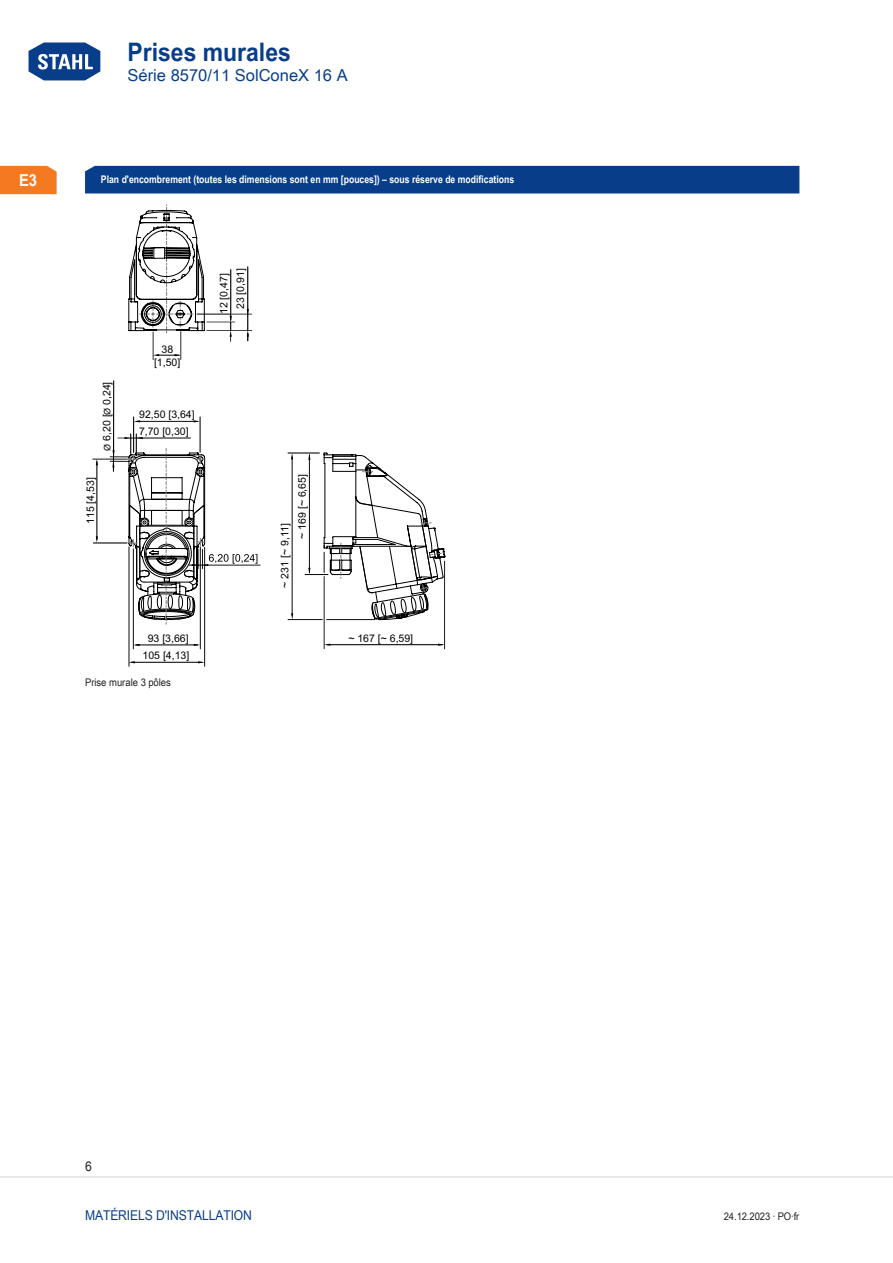
<style>
.page{position:relative;width:893px;height:1263px;background:#fff}
.page>*{position:absolute;margin:0;border:0;box-sizing:border-box;transform-origin:0 0}
.t1{font:700 25.5px "Arial Unicode MS";color:#083e89;scale:.9 1}
.t2{font:16.5px "Arial Unicode MS";color:#083e89}
.t3{font:700 16.5px "Arial Unicode MS";color:#fff;scale:.9 1}
.t4{font:13.5px "Arial Unicode MS";letter-spacing:-.01em;color:#083e89;scale:.9 1}
.t5{font:13.5px "Arial Unicode MS";color:#231f20;scale:.9 1}
.t6{font:10.5px/17.2px "Arial Unicode MS";color:#000;text-align:center}
.TabHeader1stColumn{font:700 10.5px "Arial Unicode MS";color:#fff;scale:.83 1}
.t7{font:10.5px "Arial Unicode MS";color:#231f20;scale:.9 1}
.t8{font:9px "Arial Unicode MS";color:#000}
.s1{font-weight:400;font-size:31.65px;color:#fff}
</style>
<div class="page">
<svg style="left:28px;top:42px;width:73px;height:39px"></svg>
<hr style="left:0;top:1176px;width:893px;height:2px;background:#e6e7e9">
<div style="left:0;top:166px;width:57px;height:28px;background:#f47921"></div>
<hr style="left:133px;top:417px;width:1px;height:35px;background:#000">
<hr style="left:200px;top:417px;width:1px;height:35px;background:#000">
<hr style="left:136px;top:421px;width:61px;height:1px;background:#000">
<hr style="left:113px;top:381px;width:1px;height:76px;background:#000">
<hr style="left:93px;top:543px;width:34px;height:1px;background:#000">
<hr style="left:97px;top:462px;width:1px;height:77px;background:#000">
<hr style="left:203px;top:565px;width:57px;height:1px;background:#000">
<hr style="left:133px;top:549px;width:1px;height:100px;background:#000">
<hr style="left:200px;top:547px;width:1px;height:102px;background:#000">
<hr style="left:136px;top:645px;width:62px;height:1px;background:#000">
<hr style="left:129px;top:547px;width:1px;height:119px;background:#000">
<hr style="left:204px;top:547px;width:1px;height:119px;background:#000">
<hr style="left:131px;top:662px;width:71px;height:1px;background:#000">
<hr style="left:288px;top:453px;width:31px;height:1px;background:#000">
<hr style="left:292px;top:457px;width:1px;height:159px;background:#000">
<hr style="left:444px;top:561px;width:1px;height:88px;background:#000">
<hr style="left:327px;top:644px;width:115px;height:1px;background:#000">
<svg style="left:133px;top:644px;width:7px;height:2px"></svg>
<svg style="left:194px;top:644px;width:6px;height:2px"></svg>
<hr style="left:93px;top:459px;width:34px;height:1px;background:#000">
<svg style="left:110px;top:434px;width:147px;height:190px"></svg>
<svg style="left:96px;top:459px;width:2px;height:6px"></svg>
<svg style="left:96px;top:536px;width:2px;height:7px"></svg>
<hr style="left:324px;top:576px;width:1px;height:73px;background:#000">
<hr style="left:288px;top:619px;width:34px;height:1px;background:#000">
<svg style="left:305px;top:453px;width:140px;height:167px"></svg>
<svg style="left:291px;top:613px;width:2px;height:7px"></svg>
<svg style="left:128px;top:205px;width:124px;height:155px"></svg>
<hr style="left:197px;top:314px;width:33px;height:1px;background:#000">
<div style="left:85px;top:166px;width:714px;height:27px;background:#083e89"></div>
<h1 class="t1" style="left:26px;top:33px;width:295px"><span class="s1">Home</span> Prises murales</h1>
<h2 class="t2" style="left:128px;top:63px;width:222px">Série 8570/11 SolConeX 16 A</h2>
<h2 class="t3" style="left:19px;top:168px;width:22px">E3</h2>
<p class="TabHeader1stColumn" style="left:101px;top:172px;width:499px">Plan d'encombrement (toutes les dimensions sont en mm [pouces]) – sous réserve de modifications</p>
<p class="t6" style="left:99px;top:441px;width:61px;rotate:-90deg">6,20 [ 0,24]</p>
<p class="t8" style="left:104px;top:414px;width:9px;rotate:-90deg">Ø</p>
<p class="t8" style="left:104px;top:451px;width:9px;rotate:-90deg">Ø</p>
<p class="t6" style="left:154px;top:344px;width:28px;line-height:12.6px">38 [1,50]</p>
<p class="t6" style="left:139px;top:407px;width:57px;text-align:left">92,50 [3,64]<br>7,70 [0,30]</p>
<p class="t6" style="left:216px;top:314px;width:47px;line-height:16.8px;rotate:-90deg">12 [0,47]<br>23 [0,91]</p>
<p class="t6" style="left:83px;top:524px;width:48px;rotate:-90deg">115 [4,53]</p>
<p class="t6" style="left:294px;top:539px;width:66px;rotate:-90deg">~ 169 [~ 6,65]</p>
<p class="t6" style="left:277px;top:588px;width:66px;rotate:-90deg">~ 231 [~ 9,11]</p>
<p class="t6" style="left:143px;top:630px;width:48px">93 [3,66]<br>105 [4,13]</p>
<p class="t7" style="left:85px;top:675px;width:97px">Prise murale 3 pôles</p>
<p class="t6" style="left:348px;top:630px;width:66px">~ 167 [~ 6,59]</p>
<p class="t5" style="left:85px;top:1157px;width:9px">6</p>
<p class="t4" style="left:85px;top:1205px;width:187px">Matériels d'installation</p>
<p class="t7" style="left:724px;top:1208px;width:86px">24.12.2023 · PO·fr</p>
</div>
